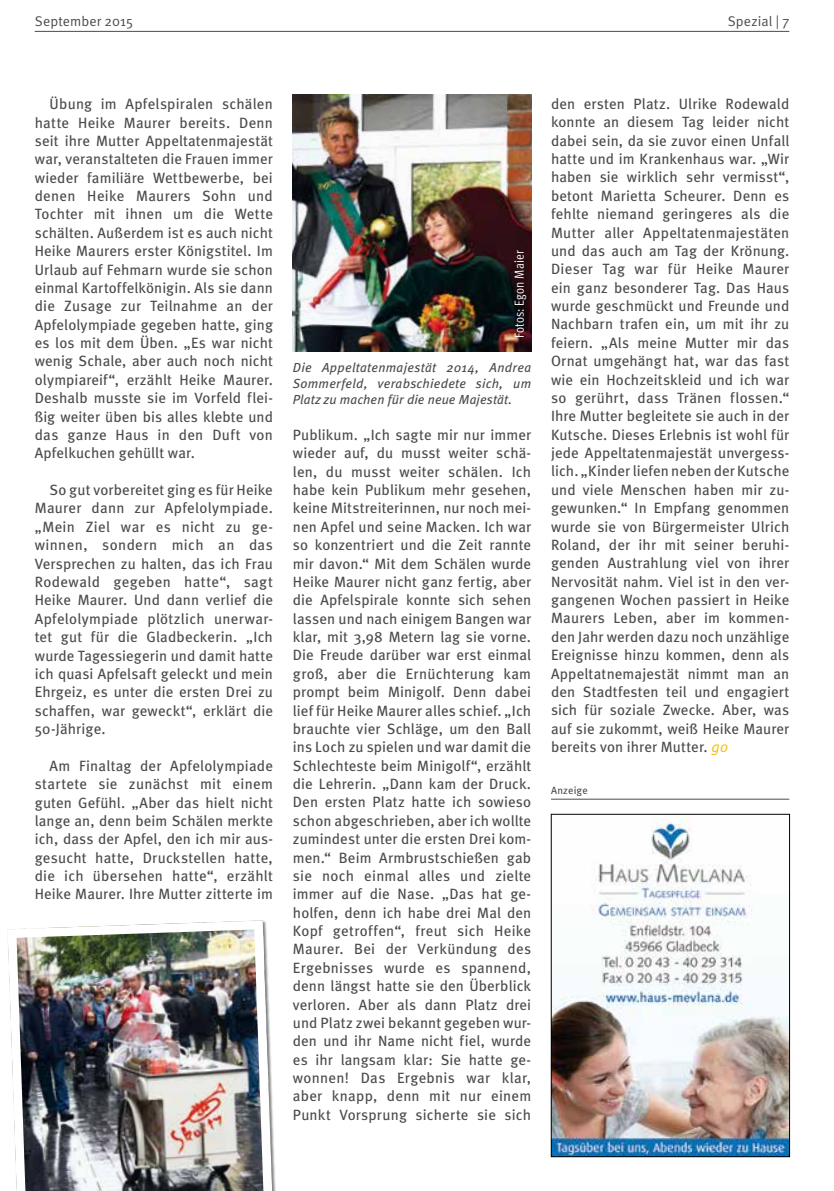
<style>
.page{position:relative;width:834px;height:1191px;background:#fff}
.page>*{position:absolute;margin:0;border:0;box-sizing:border-box;transform-origin:0 0}
.t1{font:14.88px/18.4px "Meta";letter-spacing:.01em;color:#4b4b4d;text-align:justify}
.t2{font:14px "Meta Normal";letter-spacing:.01em;color:#4b4b4d}
.t3{font:italic 13.12px/15.8px "Meta";letter-spacing:.015em;color:#4b4b4d;text-align:justify}
.t4{font:13.12px "Meta Cond Normal";letter-spacing:.01em;color:#fff}
.t5{font:10.5px "Meta";letter-spacing:.02em;color:#4b4b4d}
.s1{font-family:"Meta Normal";font-style:italic;color:#fabb00}
</style>
<div class="page">
<hr style="left:551px;top:799px;width:238px;height:1px;background:#4b4b4d">
<hr style="left:35px;top:31px;width:754px;height:1px;background:#4b4b4d">
<hr style="left:0;top:0;width:1px;height:274px;background:#eceded">
<img style="left:553px;top:816px;width:234px;height:339px">
<div style="left:551px;top:814px;width:238px;height:343px;border:1px solid #000"></div>
<img style="left:8px;top:920px;width:268px;height:271px">
<img style="left:293px;top:94px;width:238px;height:257px">
<p class="t2" style="left:35px;top:13px;width:100px">September 2015</p>
<p class="t2" style="left:727px;top:13px;width:63px">Spezial | 7</p>
<p class="t1" style="left:35px;top:94px;width:240px;text-indent:15px">Übung im Apfelspiralen schälen hatte Heike Maurer bereits. Denn seit ihre Mutter Appeltatenmajestät war, veranstalteten die Frauen immer wieder familiäre Wettbewerbe, bei denen Heike Maurers Sohn und Tochter mit ihnen um die Wette schälten. Außerdem ist es auch nicht Heike Maurers erster Königstitel. Im Urlaub auf Fehmarn wurde sie schon einmal Kartoffelkönigin. Als sie dann die Zusage zur Teilnahme an der Apfelolympiade gegeben hatte, ging es los mit dem Üben. „Es war nicht wenig Schale, aber auch noch nicht olympiareif“, erzählt Heike Maurer.<br>Deshalb musste sie im Vorfeld flei&shy;ßig weiter üben bis alles klebte und das ganze Haus in den Duft von Apfelkuchen gehüllt war.</p>
<p class="t1" style="left:35px;top:480px;width:240px;text-indent:15px">So gut vorbereitet ging es für Heike Maurer dann zur Apfelolympiade. „Mein Ziel war es nicht zu ge&shy;winnen, sondern mich an das Versprechen zu halten, das ich Frau Rodewald gegeben hatte“, sagt Heike Maurer. Und dann verlief die Apfelolympiade plötzlich unerwar&shy;tet gut für die Gladbeckerin. „Ich wurde Tagessiegerin und damit hatte ich quasi Apfelsaft geleckt und mein Ehrgeiz, es unter die ersten Drei zu schaffen, war geweckt“, erklärt die 50-Jährige.</p>
<p class="t1" style="left:35px;top:756px;width:240px;text-indent:15px">Am Finaltag der Apfelolympiade startete sie zunächst mit einem guten Gefühl. „Aber das hielt nicht lange an, denn beim Schälen merkte ich, dass der Apfel, den ich mir aus&shy;gesucht hatte, Druckstellen hatte, die ich übersehen hatte“, erzählt Heike Maurer. Ihre Mutter zitterte im</p>
<p class="t4" style="left:512px;top:338px;width:89px;rotate:-90deg">Fotos: Egon Maier</p>
<p class="t3" style="left:293px;top:359px;width:240px">Die Appeltatenmajestät 2014, Andrea Sommerfeld, verabschiedete sich, um Platz zu machen für die neue Majestät.</p>
<p class="t1" style="left:293px;top:425px;width:240px">Publikum. „Ich sagte mir nur immer wieder auf, du musst weiter schä&shy;len, du musst weiter schälen. Ich habe kein Publikum mehr gesehen, keine Mitstreiterinnen, nur noch mei&shy;nen Apfel und seine Macken. Ich war so konzentriert und die Zeit rannte mir davon.“ Mit dem Schälen wurde Heike Maurer nicht ganz fertig, aber die Apfelspirale konnte sich sehen lassen und nach einigem Bangen war klar, mit 3,98 Metern lag sie vorne.<br>Die Freude darüber war erst einmal groß, aber die Ernüchterung kam prompt beim Minigolf. Denn dabei lief für Heike Maurer alles schief. „Ich brauchte vier Schläge, um den Ball ins Loch zu spielen und war damit die Schlechteste beim Minigolf“, erzählt die Lehrerin. „Dann kam der Druck.<br>Den ersten Platz hatte ich sowieso schon abgeschrieben, aber ich wollte zumindest unter die ersten Drei kom&shy;men.“ Beim Armbrustschießen gab sie noch einmal alles und zielte immer auf die Nase. „Das hat ge&shy;holfen, denn ich habe drei Mal den Kopf getroffen“, freut sich Heike Maurer. Bei der Verkündung des Ergebnisses wurde es spannend, denn längst hatte sie den Überblick verloren. Aber als dann Platz drei und Platz zwei bekannt gegeben wur&shy;den und ihr Name nicht fiel, wurde es ihr langsam klar: Sie hatte ge&shy;wonnen! Das Ergebnis war klar, aber knapp, denn mit nur einem Punkt Vorsprung sicherte sie sich</p>
<p class="t1" style="left:551px;top:94px;width:240px">den ersten Platz. Ulrike Rodewald konnte an diesem Tag leider nicht dabei sein, da sie zuvor einen Unfall hatte und im Krankenhaus war. „Wir haben sie wirklich sehr vermisst“, betont Marietta Scheurer. Denn es fehlte niemand geringeres als die Mutter aller Appeltatenmajestäten und das auch am Tag der Krönung.<br>Dieser Tag war für Heike Maurer ein ganz besonderer Tag. Das Haus wurde geschmückt und Freunde und Nachbarn trafen ein, um mit ihr zu feiern. „Als meine Mutter mir das Ornat umgehängt hat, war das fast wie ein Hochzeitskleid und ich war so gerührt, dass Tränen flossen.“ Ihre Mutter begleitete sie auch in der Kutsche. Dieses Erlebnis ist wohl für jede Appeltatenmajestät unvergess&shy;lich. „Kinder liefen neben der Kutsche und viele Menschen haben mir zu&shy;gewunken.“ In Empfang genommen wurde sie von Bürgermeister Ulrich Roland, der ihr mit seiner beruhi&shy;genden Austrahlung viel von ihrer Nervosität nahm. Viel ist in den ver&shy;gangenen Wochen passiert in Heike Maurers Leben, aber im kommen&shy;den Jahr werden dazu noch unzählige Ereignisse hinzu kommen, denn als Appeltatnemajestät nimmt man an den Stadtfesten teil und engagiert sich für soziale Zwecke. Aber, was auf sie zukommt, weiß Heike Maurer bereits von ihrer Mutter. <span class="s1">go</span></p>
<p class="t5" style="left:551px;top:783px;width:38px">Anzeige</p>
</div>
